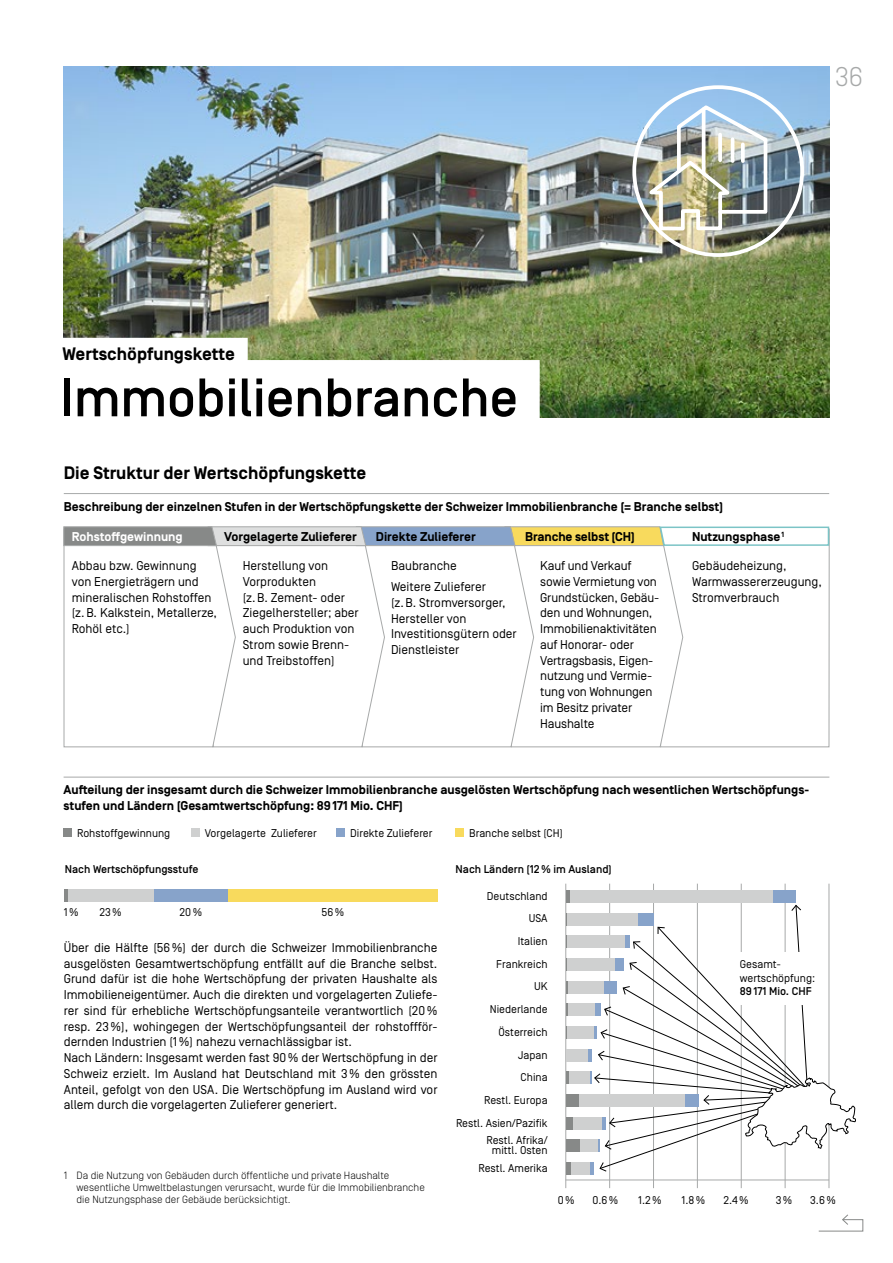
<style>
.page{position:relative;width:893px;height:1263px;background:#fff}
.page>*{position:absolute;margin:0;border:0;box-sizing:border-box;transform-origin:0 0}
.Tt_medium_36_m_Balke{font:500 54px "Simplon BP";letter-spacing:-.005em;color:#000}
.t1{font:300 27px "Simplon BP";color:#a7a9a9}
.Tt_12_bold{font:700 18px "Simplon BP";color:#000}
.Tt_medium_12_m_Balke{font:700 18px "Simplon BP";color:#000}
.Tt_8_5_Regular_Grund{font:12.75px/15.8px "Simplon BP Regular";color:#000;text-align:justify}
.Tt_8_5_Regular_Absta{font:12.75px/15.8px "Simplon BP Regular";color:#000}
.Tt_8_5_bold_m_Linie{font:700 12.75px/15.8px "Simplon BP";color:#000}
.Text_8_5_bold{font:700 12.75px "Simplon BP";color:#000}
.Text_8_5_bold-2{font:700 12.75px "Simplon BP";color:#fff}
.Tt_7_5_regular_recht{font:11.25px "Simplon BP Regular";color:#000}
.Tt_7_5_regular{font:11.25px/13.5px "Simplon BP Regular";color:#000}
.Tt_7_5_medium{font:500 11.25px "Simplon BP";color:#000}
.Fussnote_7{font:300 10.5px/12.3px "Simplon BP";color:#000}
</style>
<div class="page">
<img style="left:64px;top:67px;width:765px;height:350px">
<div style="left:632px;top:85px;width:172px;height:172px;border:4px solid #fff;border-radius:50%"></div>
<img style="left:641px;top:103px;width:128px;height:129px">
<svg style="left:718px;top:135px;width:4px;height:25px"></svg>
<hr style="left:731px;top:139px;width:3px;height:22px;background:#fff">
<svg style="left:741px;top:144px;width:4px;height:17px"></svg>
<hr style="left:829px;top:884px;width:1px;height:304px;background:#a7a9a9">
<hr style="left:609px;top:884px;width:1px;height:304px;background:#a7a9a9">
<hr style="left:653px;top:884px;width:1px;height:304px;background:#a7a9a9">
<hr style="left:697px;top:884px;width:1px;height:304px;background:#a7a9a9">
<hr style="left:741px;top:884px;width:1px;height:304px;background:#a7a9a9">
<hr style="left:785px;top:884px;width:1px;height:304px;background:#a7a9a9">
<hr style="left:565px;top:884px;width:1px;height:304px;background:#a7a9a9">
<hr style="left:64px;top:493px;width:765px;height:1px;background:#a7a9a9">
<hr style="left:64px;top:777px;width:765px;height:1px;background:#a7a9a9">
<div style="left:64px;top:828px;width:8px;height:9px;background:#878988"></div>
<div style="left:191px;top:828px;width:9px;height:9px;background:#cfd0d0"></div>
<div style="left:337px;top:828px;width:8px;height:9px;background:#87a3ca"></div>
<div style="left:456px;top:828px;width:8px;height:9px;background:#f8da5d"></div>
<hr style="left:566px;top:1180px;width:263px;height:1px;background:#a7a9a9">
<div style="left:228px;top:889px;width:210px;height:12px;background:#f8da5d"></div>
<div style="left:153px;top:889px;width:75px;height:12px;background:#87a3ca"></div>
<div style="left:68px;top:889px;width:85px;height:12px;background:#cfd0d0"></div>
<hr style="left:64px;top:889px;width:4px;height:12px;background:#878988">
<svg style="left:63px;top:526px;width:767px;height:221px"></svg>
<hr style="left:566px;top:890px;width:4px;height:13px;background:#878988">
<div style="left:570px;top:890px;width:203px;height:13px;background:#cfd0d0"></div>
<div style="left:773px;top:890px;width:23px;height:13px;background:#87a3ca"></div>
<svg style="left:566px;top:913px;width:1px;height:12px"></svg>
<div style="left:567px;top:913px;width:71px;height:12px;background:#cfd0d0"></div>
<svg style="left:566px;top:935px;width:1px;height:13px"></svg>
<div style="left:567px;top:935px;width:58px;height:13px;background:#cfd0d0"></div>
<svg style="left:566px;top:958px;width:1px;height:13px"></svg>
<div style="left:567px;top:958px;width:49px;height:13px;background:#cfd0d0"></div>
<svg style="left:566px;top:981px;width:2px;height:12px"></svg>
<div style="left:568px;top:981px;width:36px;height:12px;background:#cfd0d0"></div>
<svg style="left:566px;top:1003px;width:2px;height:13px"></svg>
<div style="left:568px;top:1003px;width:27px;height:13px;background:#cfd0d0"></div>
<svg style="left:566px;top:1026px;width:1px;height:13px"></svg>
<div style="left:567px;top:1026px;width:27px;height:13px;background:#cfd0d0"></div>
<hr style="left:588px;top:1049px;width:4px;height:12px;background:#87a3ca">
<div style="left:566px;top:1049px;width:22px;height:12px;background:#cfd0d0"></div>
<svg style="left:566px;top:1071px;width:3px;height:13px"></svg>
<div style="left:569px;top:1071px;width:22px;height:13px;background:#cfd0d0"></div>
<div style="left:566px;top:1094px;width:13px;height:13px;background:#878988"></div>
<div style="left:579px;top:1094px;width:106px;height:13px;background:#cfd0d0"></div>
<div style="left:566px;top:1117px;width:7px;height:12px;background:#878988"></div>
<div style="left:573px;top:1117px;width:29px;height:12px;background:#cfd0d0"></div>
<div style="left:566px;top:1139px;width:14px;height:13px;background:#878988"></div>
<div style="left:580px;top:1139px;width:18px;height:13px;background:#cfd0d0"></div>
<div style="left:566px;top:1162px;width:5px;height:13px;background:#878988"></div>
<div style="left:571px;top:1162px;width:20px;height:13px;background:#cfd0d0"></div>
<svg style="left:591px;top:905px;width:265px;height:270px"></svg>
<div style="left:54px;top:338px;width:194px;height:24px;background:#fff"></div>
<div style="left:52px;top:360px;width:488px;height:69px;background:#fff"></div>
<h2 class="t1" style="left:835px;top:60px;width:29px">36</h2>
<p class="Tt_medium_12_m_Balke" style="left:63px;top:343px;width:174px">Wertschöpfungskette</p>
<p class="Tt_medium_36_m_Balke" style="left:60px;top:367px;width:459px">Immobilienbranche</p>
<p class="Tt_12_bold" style="left:64px;top:463px;width:304px">Die Struktur der Wertschöpfungskette</p>
<p class="Tt_8_5_bold_m_Linie" style="left:64px;top:499px;width:661px">Beschreibung der einzelnen Stufen in der Wertschöpfungskette der Schweizer Immobilienbranche (= Branche selbst)</p>
<p class="Text_8_5_bold" style="left:692px;top:529px;width:94px">Nutzungsphase<sup>1</sup></p>
<p class="Text_8_5_bold" style="left:224px;top:529px;width:134px">Vorgelagerte Zulieferer</p>
<p class="Text_8_5_bold" style="left:376px;top:529px;width:101px">Direkte Zulieferer</p>
<p class="Text_8_5_bold" style="left:525px;top:529px;width:111px">Branche selbst (CH)</p>
<p class="Tt_8_5_Regular_Absta" style="left:243px;top:558px;width:118px">Herstellung von<br>Vorprodukten<br>(z.B. Zement- oder<br>Ziegelhersteller; aber auch Produktion von<br>Strom sowie Brenn&shy;und Treibstoffen)</p>
<p class="Tt_8_5_Regular_Absta" style="left:391px;top:558px;width:67px">Baubranche</p>
<p class="Text_8_5_bold-2" style="left:72px;top:529px;width:112px">Rohstoffgewinnung</p>
<p class="Tt_8_5_Regular_Absta" style="left:72px;top:558px;width:147px">Abbau bzw. Gewinnung von Energieträgern und mineralischen Rohstoffen (z.B. Kalkstein, Metallerze,<br>Rohöl etc.)</p>
<p class="Tt_8_5_Regular_Absta" style="left:540px;top:558px;width:121px">Kauf und Verkauf sowie Vermietung von<br>Grundstücken, Gebäu&shy;den und Wohnungen,<br>Immobilienaktivitäten auf Honorar- oder<br>Vertragsbasis, Eigen&shy;nutzung und Vermie&shy;tung von Wohnungen im Besitz privater<br>Haushalte</p>
<p class="Tt_8_5_Regular_Absta" style="left:692px;top:558px;width:131px">Gebäudeheizung,<br>Warmwassererzeugung,<br>Stromverbrauch</p>
<p class="Tt_8_5_Regular_Absta" style="left:391px;top:579px;width:127px">Weitere Zulieferer<br>(z.B. Stromversorger,<br>Hersteller von<br>Investitionsgütern oder<br>Dienstleister</p>
<p class="Tt_8_5_bold_m_Linie" style="left:64px;top:782px;width:746px">Aufteilung der insgesamt durch die Schweizer Immobilienbranche ausgelösten Wertschöpfung nach wesentlichen Wertschöpfungs&shy;stufen und Ländern (Gesamtwertschöpfung: 89171 Mio. CHF)</p>
<p class="Tt_7_5_regular" style="left:77px;top:826px;width:95px">Rohstoffgewinnung</p>
<p class="Tt_7_5_regular" style="left:205px;top:826px;width:114px">Vorgelagerte Zulieferer</p>
<p class="Tt_7_5_regular" style="left:350px;top:826px;width:84px">Direkte Zulieferer</p>
<p class="Tt_7_5_regular" style="left:469px;top:826px;width:95px">Branche selbst (CH)</p>
<p class="Tt_7_5_medium" style="left:456px;top:863px;width:158px">Nach Ländern (12% im Ausland)</p>
<p class="Tt_7_5_medium" style="left:65px;top:863px;width:135px">Nach Wertschöpfungsstufe</p>
<p class="Tt_7_5_regular" style="left:64px;top:905px;width:16px">1%</p>
<p class="Tt_7_5_regular" style="left:99px;top:905px;width:24px">23%</p>
<p class="Tt_7_5_regular" style="left:180px;top:905px;width:24px">20%</p>
<p class="Tt_7_5_regular" style="left:322px;top:905px;width:24px">56%</p>
<p class="Tt_8_5_Regular_Grund" style="left:64px;top:939px;width:375px">Über die Hälfte (56%) der durch die Schweizer Immobilienbranche ausgelösten Gesamtwertschöpfung entfällt auf die Branche selbst.<br>Grund dafür ist die hohe Wertschöpfung der privaten Haushalte als Immobilieneigentümer. Auch die direkten und vorgelagerten Zuliefe&shy;rer sind für erhebliche Wertschöpfungsanteile verantwortlich (20% resp. 23%), wohingegen der Wertschöpfungsanteil der rohstoffför&shy;dernden Industrien (1%) nahezu vernachlässigbar ist.</p>
<p class="Tt_8_5_Regular_Grund" style="left:64px;top:1050px;width:375px">Nach Ländern: Insgesamt werden fast 90% der Wertschöpfung in der Schweiz erzielt. Im Ausland hat Deutschland mit 3% den grössten Anteil, gefolgt von den USA. Die Wertschöpfung im Ausland wird vor allem durch die vorgelagerten Zulieferer generiert.</p>
<p class="Fussnote_7" style="left:77px;top:1169px;width:350px;text-indent:-13px">1 Da die Nutzung von Gebäuden durch öffentliche und private Haushalte wesentliche Umweltbelastungen verursacht, wurde für die Immobilienbranche die Nutzungsphase der Gebäude berücksichtigt.</p>
<p class="Tt_7_5_regular_recht" style="left:487px;top:889px;width:62px">Deutschland</p>
<p class="Tt_7_5_regular_recht" style="left:529px;top:912px;width:20px">USA</p>
<p class="Tt_7_5_regular_recht" style="left:518px;top:934px;width:31px">Italien</p>
<p class="Tt_7_5_regular_recht" style="left:496px;top:957px;width:53px">Frankreich</p>
<p class="Tt_7_5_regular_recht" style="left:534px;top:980px;width:15px">UK</p>
<p class="Tt_7_5_regular_recht" style="left:490px;top:1003px;width:59px">Niederlande</p>
<p class="Tt_7_5_regular_recht" style="left:499px;top:1025px;width:51px">Österreich</p>
<p class="Tt_7_5_regular_recht" style="left:518px;top:1048px;width:31px">Japan</p>
<p class="Tt_7_5_regular_recht" style="left:521px;top:1071px;width:29px">China</p>
<p class="Tt_7_5_regular_recht" style="left:484px;top:1094px;width:65px">Restl. Europa</p>
<p class="Tt_7_5_regular_recht" style="left:456px;top:1116px;width:93px">Restl. Asien/Pazifik</p>
<p class="Tt_7_5_regular_recht" style="left:478px;top:1162px;width:71px">Restl. Amerika</p>
<p class="Tt_7_5_regular_recht" style="left:487px;top:1133px;width:63px">Restl. Afrika/</p>
<p class="Tt_7_5_regular_recht" style="left:492px;top:1144px;width:57px">mittl. Osten</p>
<p class="Tt_7_5_regular" style="left:740px;top:958px;width:77px">Gesamt&shy;wertschöpfung:</p>
<p class="Tt_7_5_medium" style="left:740px;top:985px;width:73px">89171 Mio. CHF</p>
<p class="Tt_7_5_regular" style="left:558px;top:1193px;width:18px">0%</p>
<p class="Tt_7_5_regular" style="left:592px;top:1193px;width:27px">0.6%</p>
<p class="Tt_7_5_regular" style="left:638px;top:1193px;width:25px">1.2%</p>
<p class="Tt_7_5_regular" style="left:682px;top:1193px;width:25px">1.8%</p>
<p class="Tt_7_5_regular" style="left:723px;top:1193px;width:27px">2.4%</p>
<p class="Tt_7_5_regular" style="left:776px;top:1193px;width:18px">3%</p>
<p class="Tt_7_5_regular" style="left:810px;top:1193px;width:27px">3.6%</p>
</div>
